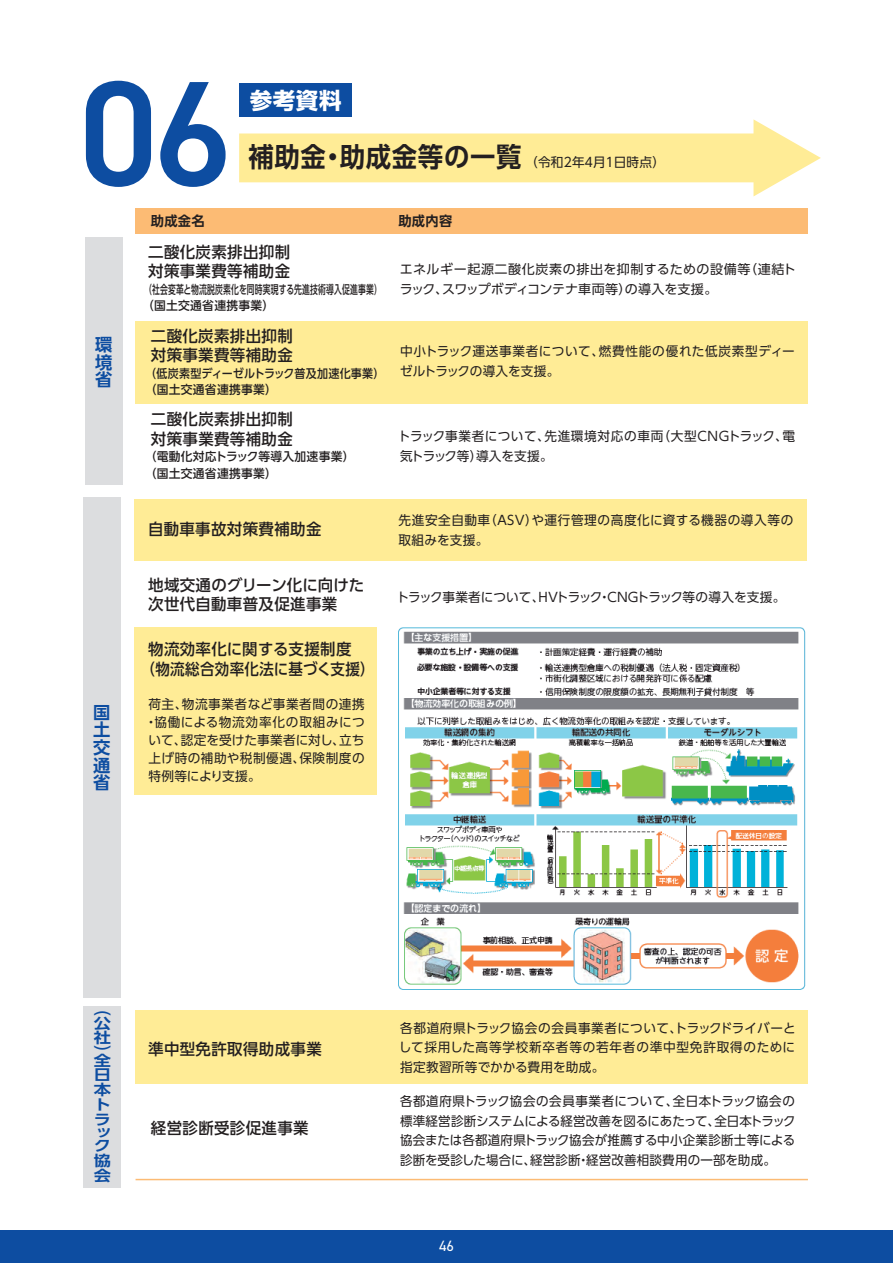
<style>
.page{position:relative;width:893px;height:1263px;background:#fff}
.page>*{position:absolute;margin:0;border:0;box-sizing:border-box;transform-origin:0 0}
.t1{font:600 150px "DIN2014";color:#0d4da1}
.t2{font:700 22.5px "UD Shin Go Pro";color:#fff}
.t3{font:700 17.25px/17.7px "UD Shin Go Pro De";color:#0d4da1;text-align:justify}
.t4{font:500 15.75px/19.5px "UD Shin Go Pro";letter-spacing:.025em;color:#231f20}
.t5{font:15px "DIN2014";color:#fff}
.t6{font:700 14.55px/14.9px "UD Shin Go Pro De";color:#0d4da1;text-align:justify;scale:1.19 1}
.t7{font:700 13.5px "UD Shin Go Pro De";letter-spacing:.025em;color:#231f20}
.t8{font:12.9px/19.5px "UD Shin Go Pro";letter-spacing:.02em;color:#231f20}
.t9{font:12.9px/19.5px "UD Shin Go Pro";letter-spacing:.045em;color:#231f20}
.t10{font:12.9px "UD Shin Go Pro";letter-spacing:-.05em;color:#231f20}
.t11{font:12.9px "UD Shin Go Pro";letter-spacing:-.165em;color:#231f20}
.t12{font:500 12px/16.5px "UD Shin Go Pro";letter-spacing:.025em;color:#231f20;scale:.65 1}
.t13{font:500 12px/16.5px "UD Shin Go Pro";letter-spacing:.025em;color:#231f20;scale:.92 1}
.t14{font:500 12px/16.5px "UD Shin Go Pro";letter-spacing:.025em;color:#231f20}
.s1{font-family:"Koz Go Pr 6 N";font-weight:400}
.s2{font-family:"UD Shin Go Pro De";font-weight:700;font-size:27px}
</style>
<div class="page">
<div style="left:134px;top:499px;width:672px;height:61px;background:#ffec96"></div>
<div style="left:134px;top:627px;width:242px;height:167px;background:#ffec96"></div>
<div style="left:136px;top:321px;width:672px;height:82px;background:#ffec96"></div>
<div style="left:0;top:1230px;width:893px;height:33px;background:#0d4da1"></div>
<svg style="left:239px;top:119px;width:582px;height:77px"></svg>
<div style="left:239px;top:84px;width:113px;height:33px;background:#0d4da1"></div>
<div style="left:136px;top:1010px;width:672px;height:73px;background:#ffec96"></div>
<div style="left:85px;top:237px;width:38px;height:248px;background:#dcdddf"></div>
<div style="left:84px;top:1006px;width:37px;height:181px;background:#dcdddf"></div>
<div style="left:84px;top:497px;width:37px;height:501px;background:#dcdddf"></div>
<hr style="left:136px;top:1179px;width:672px;height:1px;background:#fcbb74">
<div style="left:136px;top:208px;width:672px;height:25px;background:#fcbb74"></div>
<img style="left:398px;top:627px;width:408px;height:363px">
<h1 class="t1" style="left:79px;top:34px;width:447px">06<span class="s1">　　</span></h1>
<h2 class="t2" style="left:250px;top:82px;width:93px">参考資料</h2>
<p class="t11" style="left:248px;top:152px;width:418px"><span class="s2">補助金・助成金等の一覧</span> （令和２年４月１日時点）</p>
<p class="t7" style="left:151px;top:210px;width:55px">助成金名</p>
<p class="t7" style="left:398px;top:210px;width:55px">助成内容</p>
<h3 class="t3" style="left:95px;top:335px;width:18px">環境省</h3>
<h3 class="t3" style="left:93px;top:703px;width:18px">国土交通省</h3>
<p class="t4" style="left:148px;top:241px;width:144px">二酸化炭素排出抑制対策事業費等補助金</p>
<p class="t12" style="left:142px;top:280px;width:371px">（社会変革と物流脱炭素化を同時実現する先進技術導入促進事業）（国土交通省連携事業）</p>
<p class="t4" style="left:151px;top:325px;width:144px">二酸化炭素排出抑制対策事業費等補助金</p>
<p class="t13" style="left:145px;top:364px;width:262px">（低炭素型ディーゼルトラック普及加速化事業）（国土交通省連携事業）</p>
<p class="t4" style="left:151px;top:409px;width:144px">二酸化炭素排出抑制対策事業費等補助金</p>
<p class="t14" style="left:145px;top:448px;width:211px">（電動化対応トラック等導入加速事業）（国土交通省連携事業）</p>
<p class="t4" style="left:148px;top:519px;width:175px">自動車事故対策費補助金</p>
<p class="t4" style="left:148px;top:574px;width:218px">地域交通のグリーン化に向けた次世代自動車普及促進事業</p>
<p class="t4" style="left:141px;top:639px;width:236px;text-indent:8px">物流効率化に関する支援制度<br>（物流総合効率化法に基づく支援）</p>
<p class="t8" style="left:145px;top:695px;width:222px;line-height:18px;text-align:justify">荷主、物流事業者など事業者間の連携・協働による物流効率化の取組みについて、認定を受けた事業者に対し、立ち上げ時の補助や税制優遇、保険制度の特例等により支援。</p>
<p class="t8" style="left:400px;top:259px;width:397px">エネルギー起源二酸化炭素の排出を抑制するための設備等（連結トラック、スワップボディコンテナ車両等）の導入を支援。</p>
<p class="t8" style="left:400px;top:341px;width:396px">中小トラック運送事業者について、燃費性能の優れた低炭素型ディーゼルトラックの導入を支援。</p>
<p class="t8" style="left:398px;top:426px;width:399px">トラック事業者について、先進環境対応の車両（大型CNGトラック、電気トラック等）導入を支援。</p>
<p class="t9" style="left:399px;top:510px;width:396px">先進安全自動車（ＡＳＶ）や運行管理の高度化に資する機器の導入等の取組みを支援。</p>
<p class="t10" style="left:396px;top:587px;width:391px">トラック事業者について、ＨＶトラック・ＣＮＧトラック等の導入を支援。</p>
<p class="t6" style="left:94px;top:1000px;width:16px">（公社）</p>
<p class="t6" style="left:94px;top:1052px;width:16px">全日本トラ</p>
<p class="t6" style="left:94px;top:1125px;width:15px;line-height:13.4px">ック</p>
<p class="t6" style="left:94px;top:1152px;width:16px">協会</p>
<p class="t4" style="left:148px;top:1039px;width:175px">準中型免許取得助成事業</p>
<p class="t4" style="left:151px;top:1118px;width:159px">経営診断受診促進事業</p>
<p class="t8" style="left:399px;top:1018px;width:398px;text-align:justify">各都道府県トラック協会の会員事業者について、トラックドライバーとして採用した高等学校新卒者等の若年者の準中型免許取得のために指定教習所等でかかる費用を助成。</p>
<p class="t8" style="left:400px;top:1091px;width:397px;text-align:justify">各都道府県トラック協会の会員事業者について、全日本トラック協会の標準経営診断システムによる経営改善を図るにあたって、全日本トラック協会または各都道府県トラック協会が推薦する中小企業診断士等による診断を受診した場合に、経営診断・経営改善相談費用の一部を助成。</p>
<p class="t5" style="left:439px;top:1237px;width:16px">46</p>
</div>
